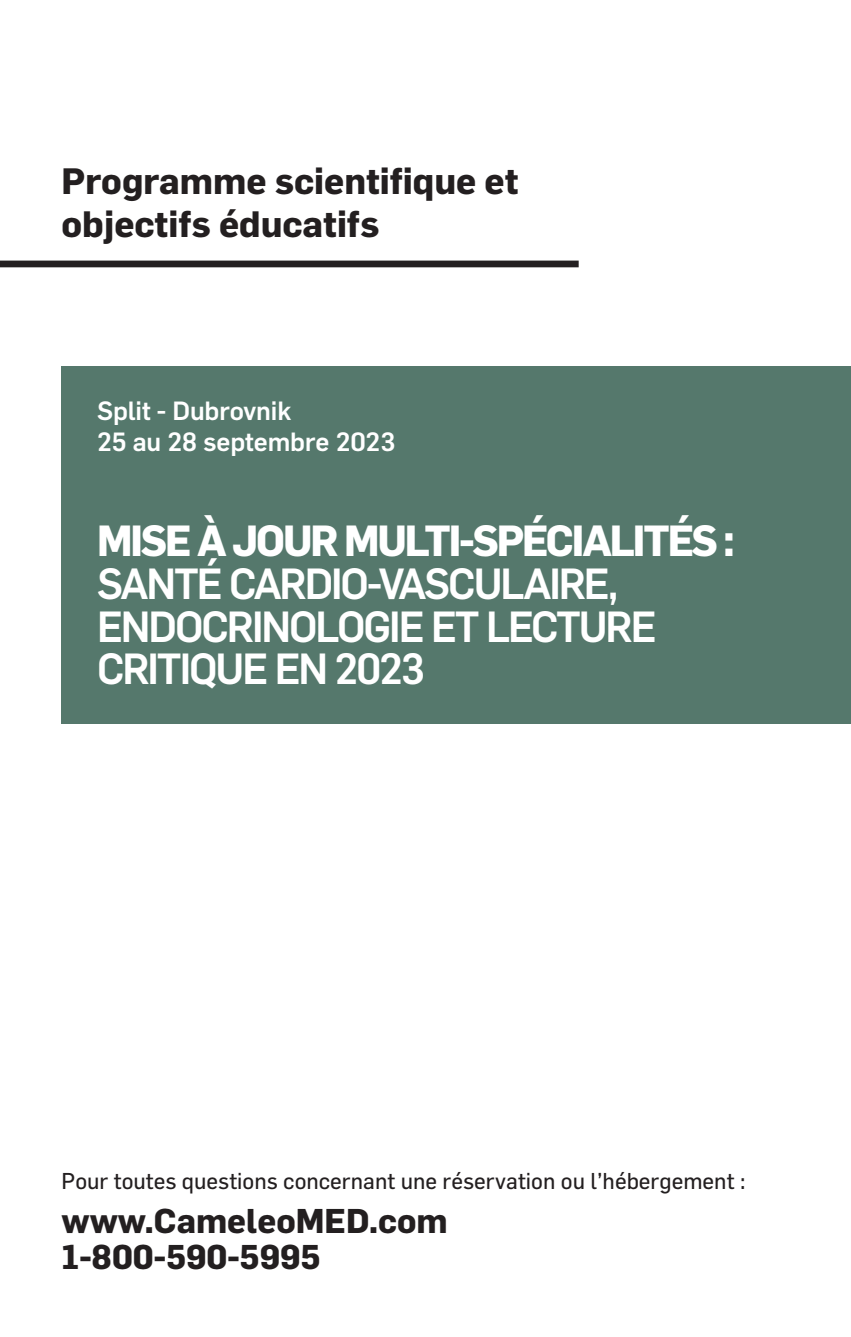
<style>
.page{position:relative;width:851px;height:1337px;background:#fff}
.page>*{position:absolute;margin:0;border:0;box-sizing:border-box;transform-origin:0 0}
.t1{font:500 42.75px "Flama";letter-spacing:-.05em;color:#fff}
.t2{font:700 42.75px "Flama";letter-spacing:-.05em;color:#fff}
.t3{font:700 36px "Flama";color:#231f20}
.t4{font:700 33.75px "Flama";color:#231f20}
.t5{font:500 25.88px "Flama";letter-spacing:-.005em;color:#fff}
.t6{font:22.5px "Flama";color:#231f20}
</style>
<div class="page">
<div style="left:62px;top:366px;width:788px;height:357px;background:#55786c"></div>
<div style="left:0;top:260px;width:578px;height:7px;background:#231f20"></div>
<p class="t3" style="left:62px;top:155px;width:458px">Programme scientifique et</p>
<p class="t3" style="left:62px;top:198px;width:319px">objectifs éducatifs</p>
<p class="t5" style="left:97px;top:392px;width:196px">Split - Dubrovnik</p>
<p class="t5" style="left:97px;top:423px;width:300px">25 au 28 septembre 2023</p>
<p class="t2" style="left:97px;top:510px;width:639px">MISE À JOUR MULTI-SPÉCIALITÉS :</p>
<p class="t1" style="left:97px;top:553px;width:523px">SANTÉ CARDIO-VASCULAIRE,</p>
<p class="t1" style="left:97px;top:595px;width:561px">ENDOCRINOLOGIE ET LECTURE</p>
<p class="t1" style="left:97px;top:638px;width:329px">CRITIQUE EN 2023</p>
<p class="t6" style="left:62px;top:1167px;width:685px">Pour toutes questions concernant une réservation ou l’hébergement :</p>
<p class="t4" style="left:62px;top:1196px;width:387px">www.CameleoMED.com</p>
<p class="t4" style="left:62px;top:1232px;width:260px">1-800-590-5995</p>
</div>
